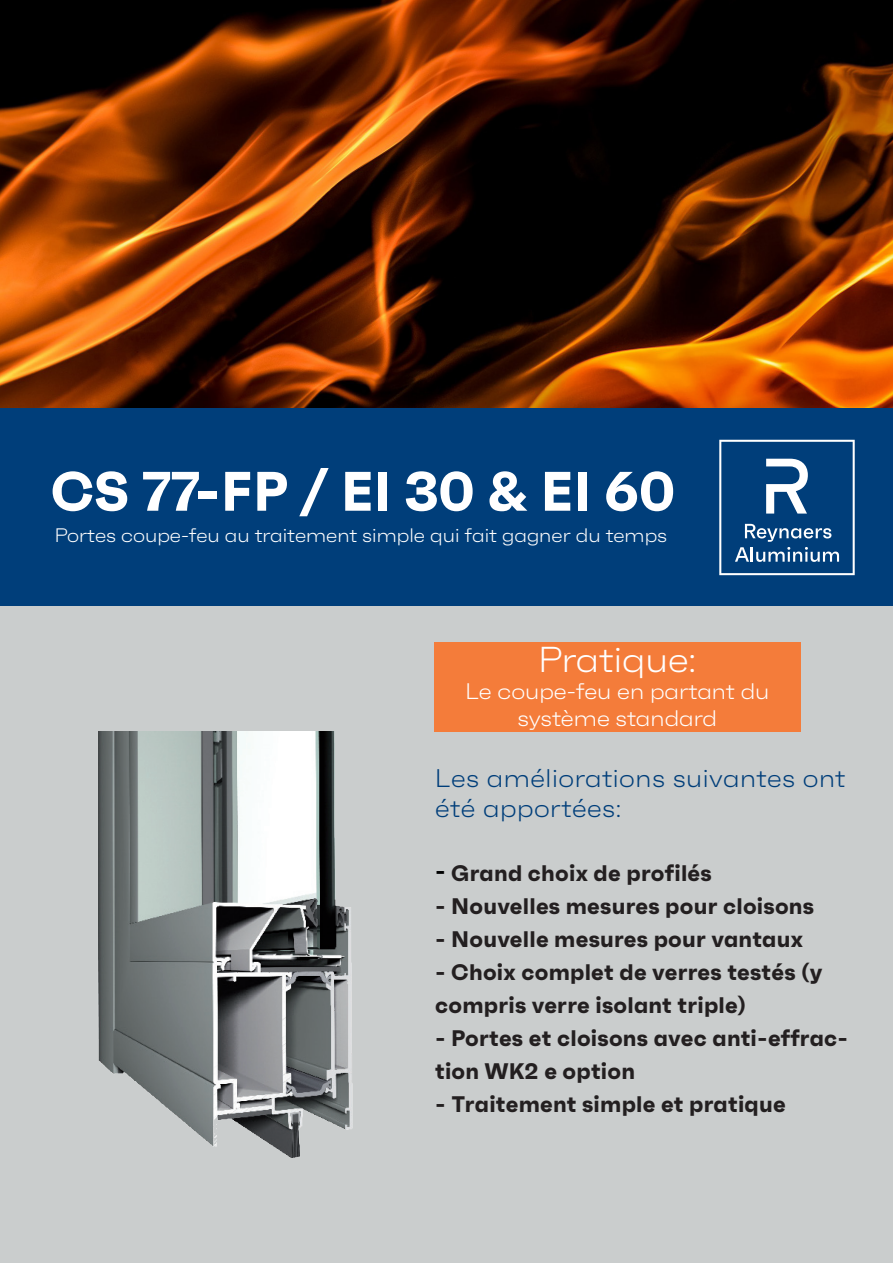
<style>
.page{position:relative;width:893px;height:1263px;background:#fff}
.page>*{position:absolute;margin:0;border:0;box-sizing:border-box;transform-origin:0 0}
.t1{font:700 55.5px "Faktum";color:#fff}
.t2{font:300 expanded 36px "Faktum";color:#fff}
.t3{font:300 expanded 25.5px/30.6px "Faktum";letter-spacing:.02em;color:#003e7a}
.t4{font:700 22.5px/33px "Faktum";letter-spacing:.01em;color:#231f20}
.t5{font:300 expanded 22.5px/27px "Faktum";color:#fff;text-align:center}
.t6{font:300 expanded 19.5px "Faktum";color:#fff}
.s1{color:#000}
</style>
<div class="page">
<div style="left:0;top:596px;width:893px;height:667px;background:#cacdcd"></div>
<img style="left:0;top:0;width:893px;height:409px">
<div style="left:0;top:409px;width:893px;height:197px;background:#003e7a"></div>
<svg style="left:719px;top:440px;width:136px;height:135px"></svg>
<img style="left:98px;top:732px;width:255px;height:425px">
<div style="left:434px;top:642px;width:367px;height:90px;background:#f47c3a"></div>
<p class="t1" style="left:51px;top:455px;width:626px">CS 77-FP / EI 30 &amp; EI 60</p>
<p class="t6" style="left:55px;top:523px;width:614px">Portes coupe-feu au traitement simple qui fait gagner du temps</p>
<p class="t2" style="left:538px;top:638px;width:159px">Pratique:</p>
<p class="t5" style="left:465px;top:678px;width:305px">Le coupe-feu en partant du système standard</p>
<p class="t3" style="left:435px;top:762px;width:412px">Les améliorations suivantes ont été apportées:</p>
<p class="t4" style="left:435px;top:856px;width:278px"><span class="s1">-</span> Grand choix de profilés</p>
<p class="t4" style="left:435px;top:889px;width:381px">- Nouvelles mesures pour cloisons</p>
<p class="t4" style="left:435px;top:922px;width:369px">- Nouvelle mesures pour vantaux</p>
<p class="t4" style="left:435px;top:955px;width:389px">- Choix complet de verres testés (y compris verre isolant triple)</p>
<p class="t4" style="left:435px;top:1021px;width:414px">- Portes et cloisons avec anti-effrac&shy;tion WK2 e option</p>
<p class="t4" style="left:435px;top:1087px;width:352px">- Traitement simple et pratique</p>
</div>
